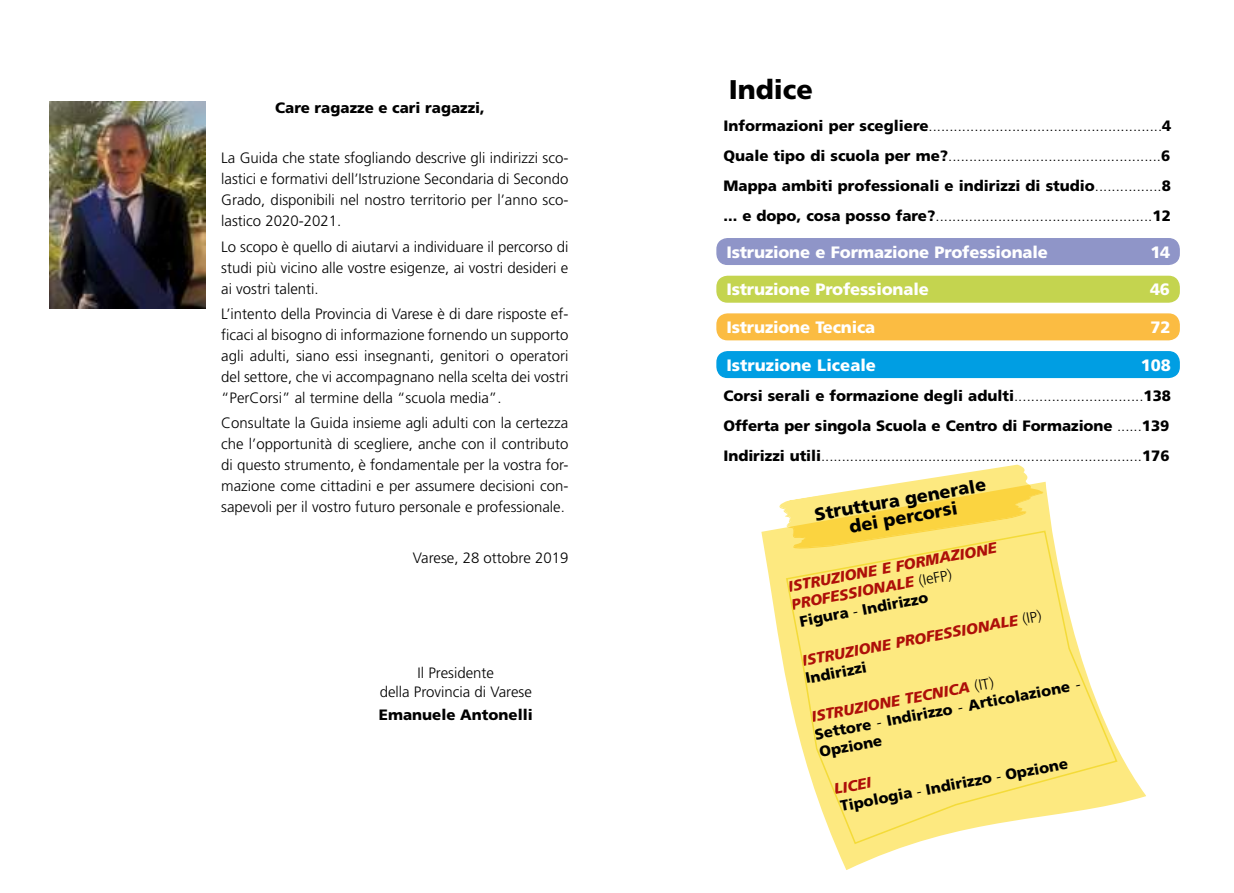
<style>
.page{position:relative;width:1234px;height:893px;background:#fff}
.page>*{position:absolute;margin:0;border:0;box-sizing:border-box;transform-origin:0 0}
.t1{font:900 27px "Frutiger LT Std";color:#000}
.t2{font:900 18px/18px "Frutiger LT Std";color:#000;text-align:center}
.t3{font:900 16.5px "Frutiger LT Std";letter-spacing:-.01em;color:#fff}
.t4{font:300 15px/21px "Frutiger LT Std";color:#000;text-align:justify}
.t5{font:900 15px/17.9px "Frutiger LT Std";color:#000}
.t6{font:italic 900 15px/17.7px "Frutiger LT Std";color:#ae0f09}
.s1{font-weight:900}
.s2{font-weight:300;font-style:normal;color:#000}
.s3{font-weight:300}
.s4{font-style:normal;color:#000}
.s5{font-style:italic;color:#ae0f09}
</style>
<div class="page">
<svg style="left:761px;top:487px;width:385px;height:383px"></svg>
<svg style="left:778px;top:464px;width:268px;height:93px"></svg>
<svg style="left:784px;top:530px;width:334px;height:315px"></svg>
<div style="left:717px;top:352px;width:461px;height:25px;background:#009ee3;border-radius:10px"></div>
<div style="left:716px;top:351px;width:463px;height:27px;border:2px solid #009ee3;border-radius:10px"></div>
<div style="left:717px;top:314px;width:461px;height:26px;background:#fbbc42;border-radius:10px"></div>
<div style="left:716px;top:313px;width:463px;height:27px;border:2px solid #fbbc42;border-radius:10px"></div>
<div style="left:717px;top:276px;width:461px;height:26px;background:#c4d44f;border-radius:10px"></div>
<div style="left:716px;top:276px;width:463px;height:27px;border:2px solid #c4d44f;border-radius:10px"></div>
<div style="left:717px;top:239px;width:461px;height:25px;background:#8f95c8;border-radius:10px"></div>
<div style="left:716px;top:238px;width:463px;height:27px;border:2px solid #8f95c8;border-radius:10px"></div>
<img style="left:50px;top:102px;width:155px;height:207px">
<p class="t5" style="left:275px;top:99px;width:211px">Care ragazze e cari ragazzi,</p>
<p class="t4" style="left:221px;top:148px;width:348px">La Guida che state sfogliando descrive gli indirizzi sco&shy;lastici e formativi dell’Istruzione Secondaria di Secondo Grado, disponibili nel nostro territorio per l’anno sco&shy;lastico 2020-2021.</p>
<p class="t4" style="left:221px;top:236px;width:348px">Lo scopo è quello di aiutarvi a individuare il percorso di studi più vicino alle vostre esigenze, ai vostri desideri e ai vostri talenti.</p>
<p class="t4" style="left:221px;top:303px;width:348px">L’intento della Provincia di Varese è di dare risposte ef&shy;ficaci al bisogno di informazione fornendo un supporto agli adulti, siano essi insegnanti, genitori o operatori del settore, che vi accompagnano nella scelta dei vostri “PerCorsi” al termine della “scuola media”.</p>
<p class="t4" style="left:221px;top:413px;width:348px">Consultate la Guida insieme agli adulti con la certezza che l’opportunità di scegliere, anche con il contributo di questo strumento, è fondamentale per la vostra for&shy;mazione come cittadini e per assumere decisioni con&shy;sapevoli per il vostro futuro personale e professionale.</p>
<p class="t4" style="left:413px;top:547px;width:157px">Varese, 28 ottobre 2019</p>
<p class="t4" style="left:380px;top:663px;width:153px;line-height:19.2px;text-align:center">Il Presidente<br>della Provincia di Varese</p>
<p class="t5" style="left:379px;top:705px;width:155px">Emanuele Antonelli</p>
<h1 class="t1" style="left:728px;top:73px;width:86px">Indice</h1>
<p class="t4" style="left:723px;top:111px;width:449px;line-height:30px"><span class="s1">Informazioni per scegliere</span>........................................................<span class="s1">4<br>Quale tipo di scuola per me?</span>...................................................<span class="s1">6<br>Mappa ambiti professionali e indirizzi di studio</span>................<span class="s1">8 ... e dopo, cosa posso fare?</span>....................................................<span class="s1">12</span></p>
<p class="t3" style="left:726px;top:242px;width:323px">Istruzione e Formazione Professionale</p>
<p class="t3" style="left:1150px;top:242px;width:22px">14</p>
<p class="t3" style="left:726px;top:280px;width:204px">Istruzione Professionale</p>
<p class="t3" style="left:1149px;top:280px;width:22px">46</p>
<p class="t3" style="left:726px;top:317px;width:150px">Istruzione Tecnica</p>
<p class="t3" style="left:1150px;top:317px;width:22px">72</p>
<p class="t3" style="left:726px;top:355px;width:151px">Istruzione Liceale</p>
<p class="t3" style="left:1140px;top:355px;width:32px">108</p>
<p class="t4" style="left:723px;top:381px;width:449px;line-height:30px"><span class="s1">Corsi serali e formazione degli adulti</span>...............................<span class="s1">138<br>Offerta per singola Scuola e Centro di Formazione</span> ......<span class="s1">139<br>Indirizzi utili</span>..............................................................................<span class="s1">176</span></p>
<p class="t2" style="left:813px;top:506px;width:175px;rotate:-10deg">Struttura generale dei percorsi</p>
<p class="t6" style="left:786px;top:579px;width:213px;rotate:-11deg">ISTRUZIONE E FORMAZIONE</p>
<p class="t6" style="left:789px;top:596px;width:164px;rotate:-11deg">PROFESSIONALE <span class="s2">(IeFP)</span></p>
<p class="t5" style="left:798px;top:613px;width:132px;rotate:-11deg">Figura <span class="s3">-</span> Indirizzo</p>
<p class="t6" style="left:800px;top:652px;width:245px;rotate:-11deg">ISTRUZIONE PROFESSIONALE <span class="s2">(IP)<br></span><span class="s4">Indirizzi</span></p>
<p class="t5" style="left:809px;top:708px;width:272px;rotate:-11deg"><span class="s5">ISTRUZIONE TECNICA</span> <span class="s3">(IT)<br></span>Settore <span class="s3">-</span> Indirizzo <span class="s3">-</span> Articolazione <span class="s3">-<br></span>Opzione</p>
<p class="t5" style="left:832px;top:780px;width:236px;line-height:18.5px;rotate:-11deg"><span class="s5">LICEI<br></span>Tipologia <span class="s3">-</span> Indirizzo <span class="s3">-</span> Opzione</p>
</div>
